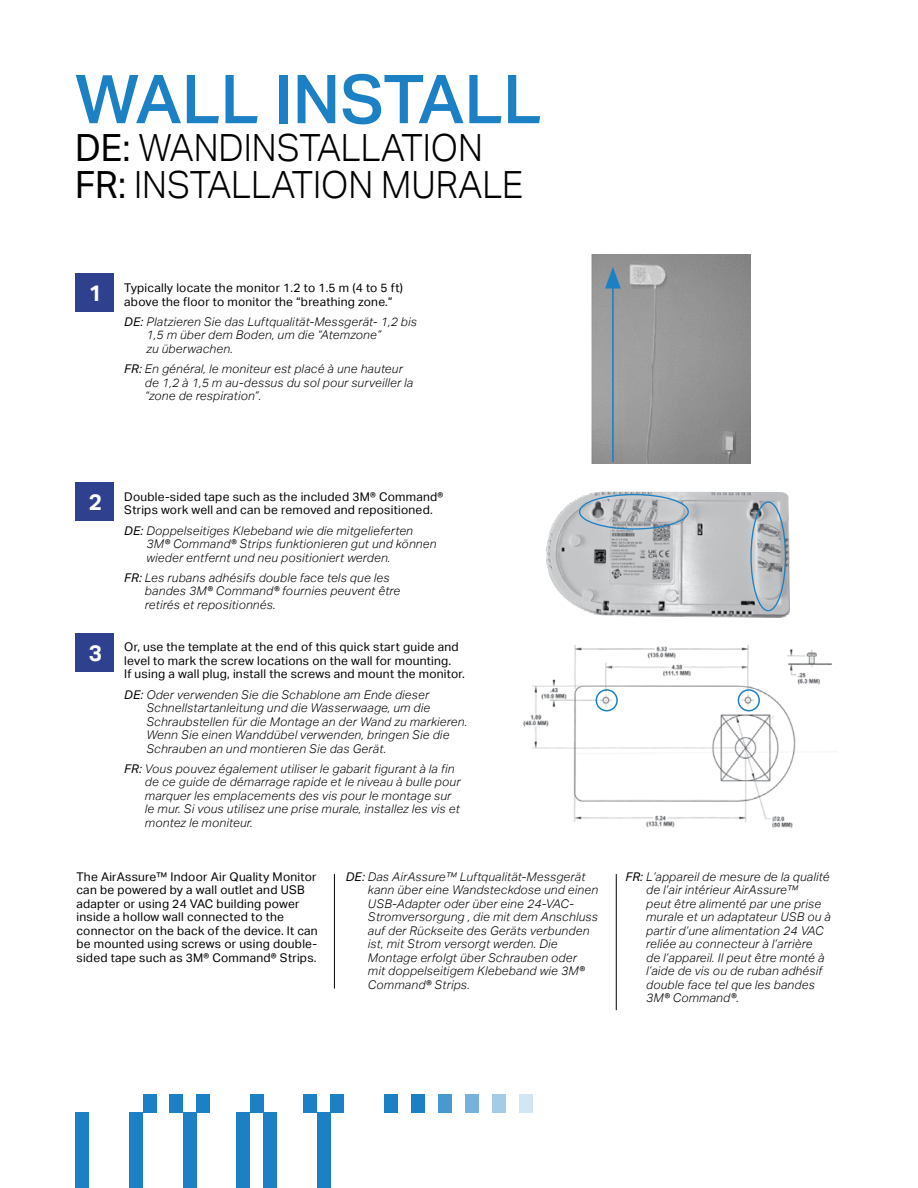
<style>
.page{position:relative;width:918px;height:1188px;background:#fff}
.page>*{position:absolute;margin:0;border:0;box-sizing:border-box;transform-origin:0 0}
.t1{font:500 67.5px "Aktiv Grotesk";color:#1b80c4}
.t2{font:300 37.5px/37.5px "Aktiv Grotesk";color:#000;scale:.96 1}
.t3{font:700 22.5px "Aktiv Grotesk";color:#fff}
.t4{font:italic 300 12px/13.5px "Aktiv Grotesk";letter-spacing:.02em;color:#000}
.t5{font:12px/13.5px "Aktiv Grotesk";letter-spacing:.02em;color:#000}
.s1{font-weight:400}
</style>
<div class="page">
<div style="left:75px;top:274px;width:39px;height:38px;background:#2f418e"></div>
<div style="left:75px;top:482px;width:39px;height:39px;background:#2f418e"></div>
<div style="left:75px;top:633px;width:39px;height:39px;background:#2f418e"></div>
<img style="left:592px;top:254px;width:159px;height:209px">
<hr style="left:612px;top:280px;width:2px;height:182px;background:#1b80c4">
<svg style="left:605px;top:267px;width:16px;height:22px"></svg>
<img style="left:523px;top:645px;width:310px;height:183px">
<div style="left:596px;top:689px;width:22px;height:22px;border:2px solid #1b80c4;border-radius:50%"></div>
<div style="left:738px;top:689px;width:22px;height:22px;border:2px solid #1b80c4;border-radius:50%"></div>
<img style="left:546px;top:491px;width:244px;height:127px">
<div style="left:750px;top:501px;width:36px;height:110px;border:1px solid #1b80c4;border-radius:50%"></div>
<div style="left:579px;top:494px;width:110px;height:36px;border:1px solid #1b80c4;border-radius:50%"></div>
<hr style="left:334px;top:874px;width:1px;height:115px;background:#000">
<hr style="left:616px;top:874px;width:1px;height:136px;background:#000">
<div style="left:237px;top:1113px;width:13px;height:75px;background:#1b80c4"></div>
<div style="left:130px;top:1113px;width:13px;height:75px;background:#1b80c4"></div>
<div style="left:264px;top:1113px;width:13px;height:75px;background:#1b80c4"></div>
<div style="left:76px;top:1113px;width:13px;height:75px;background:#1b80c4"></div>
<div style="left:183px;top:1113px;width:13px;height:75px;background:#1b80c4"></div>
<div style="left:317px;top:1113px;width:14px;height:75px;background:#1b80c4"></div>
<div style="left:143px;top:1094px;width:13px;height:19px;background:#1b80c4"></div>
<div style="left:170px;top:1094px;width:13px;height:19px;background:#1b80c4"></div>
<div style="left:250px;top:1094px;width:14px;height:19px;background:#1b80c4"></div>
<div style="left:304px;top:1094px;width:13px;height:19px;background:#1b80c4"></div>
<div style="left:331px;top:1094px;width:13px;height:19px;background:#1b80c4"></div>
<div style="left:196px;top:1094px;width:14px;height:19px;background:#1b80c4"></div>
<div style="left:384px;top:1094px;width:14px;height:19px;background:#1b80c4"></div>
<div style="left:411px;top:1094px;width:14px;height:19px;background:#1b80c4"></div>
<div style="left:438px;top:1094px;width:14px;height:19px;background:#4899cf"></div>
<div style="left:465px;top:1094px;width:13px;height:19px;background:#76b2db"></div>
<div style="left:492px;top:1094px;width:14px;height:19px;background:#a4cce7"></div>
<div style="left:519px;top:1094px;width:13px;height:19px;background:#d2e6f3"></div>
<h1 class="t1" style="left:75px;top:60px;width:468px">WALL INSTALL</h1>
<h2 class="t2" style="left:75px;top:129px;width:469px"><span class="s1">DE:</span> WANDINSTALLATION<br><span class="s1">FR:</span> INSTALLATION MURALE</h2>
<h3 class="t3" style="left:89px;top:280px;width:15px">1</h3>
<p class="t5" style="left:124px;top:281px;width:280px">Typically locate the monitor 1.2 to 1.5 m (4 to 5 ft) above the floor to monitor the “breathing zone.”</p>
<p class="t4" style="left:146px;top:315px;width:272px;text-indent:-22px"><span class="s1">DE:</span> Platzieren Sie das Luftqualität-Messgerät- 1,2 bis<br>1,5 m über dem Boden, um die “Atemzone”<br>zu überwachen.</p>
<p class="t4" style="left:145px;top:362px;width:270px;text-indent:-21px"><span class="s1">FR:</span> En général, le moniteur est placé à une hauteur de 1,2 à 1,5 m au-dessus du sol pour surveiller la “zone de respiration”.</p>
<h3 class="t3" style="left:89px;top:489px;width:15px">2</h3>
<h3 class="t3" style="left:89px;top:640px;width:15px">3</h3>
<p class="t5" style="left:124px;top:490px;width:321px">Double-sided tape such as the included 3M® Command®<br>Strips work well and can be removed and repositioned.</p>
<p class="t4" style="left:146px;top:524px;width:292px;text-indent:-22px"><span class="s1">DE:</span> Doppelseitiges Klebeband wie die mitgelieferten<br>3M® Command® Strips funktionieren gut und können wieder entfernt und neu positioniert werden.</p>
<p class="t4" style="left:145px;top:571px;width:257px;text-indent:-21px"><span class="s1">FR:</span> Les rubans adhésifs double face tels que les bandes 3M® Command® fournies peuvent être retirés et repositionnés.</p>
<p class="t5" style="left:124px;top:640px;width:342px">Or, use the template at the end of this quick start guide and level to mark the screw locations on the wall for mounting.<br>If using a wall plug, install the screws and mount the monitor.</p>
<p class="t4" style="left:146px;top:688px;width:322px;text-indent:-22px"><span class="s1">DE:</span> Oder verwenden Sie die Schablone am Ende dieser Schnellstartanleitung und die Wasserwaage, um die Schraubstellen für die Montage an der Wand zu markieren.<br>Wenn Sie einen Wanddübel verwenden, bringen Sie die Schrauben an und montieren Sie das Gerät.</p>
<p class="t4" style="left:145px;top:762px;width:317px;text-indent:-21px"><span class="s1">FR:</span> Vous pouvez également utiliser le gabarit figurant à la fin de ce guide de démarrage rapide et le niveau à bulle pour marquer les emplacements des vis pour le montage sur le mur. Si vous utilisez une prise murale, installez les vis et montez le moniteur.</p>
<p class="t5" style="left:76px;top:870px;width:243px">The AirAssure™ Indoor Air Quality Monitor can be powered by a wall outlet and USB adapter or using 24 VAC building power inside a hollow wall connected to the connector on the back of the device. It can be mounted using screws or using double&shy;sided tape such as 3M® Command® Strips.</p>
<p class="t4" style="left:368px;top:870px;width:232px;text-indent:-22px"><span class="s1">DE:</span> Das AirAssure™ Luftqualität-Messgerät kann über eine Wandsteckdose und einen USB-Adapter oder über eine 24-VAC-Stromversorgung , die mit dem Anschluss auf der Rückseite des Geräts verbunden ist, mit Strom versorgt werden. Die Montage erfolgt über Schrauben oder<br>mit doppelseitigem Klebeband wie 3M® Command® Strips.</p>
<p class="t4" style="left:646px;top:870px;width:186px;text-indent:-21px"><span class="s1">FR:</span> L’appareil de mesure de la qualité de l’air intérieur AirAssure™<br>peut être alimenté par une prise murale et un adaptateur USB ou à partir d’une alimentation 24 VAC reliée au connecteur à l’arrière<br>de l’appareil. Il peut être monté à l’aide de vis ou de ruban adhésif double face tel que les bandes<br>3M® Command®.</p>
</div>
